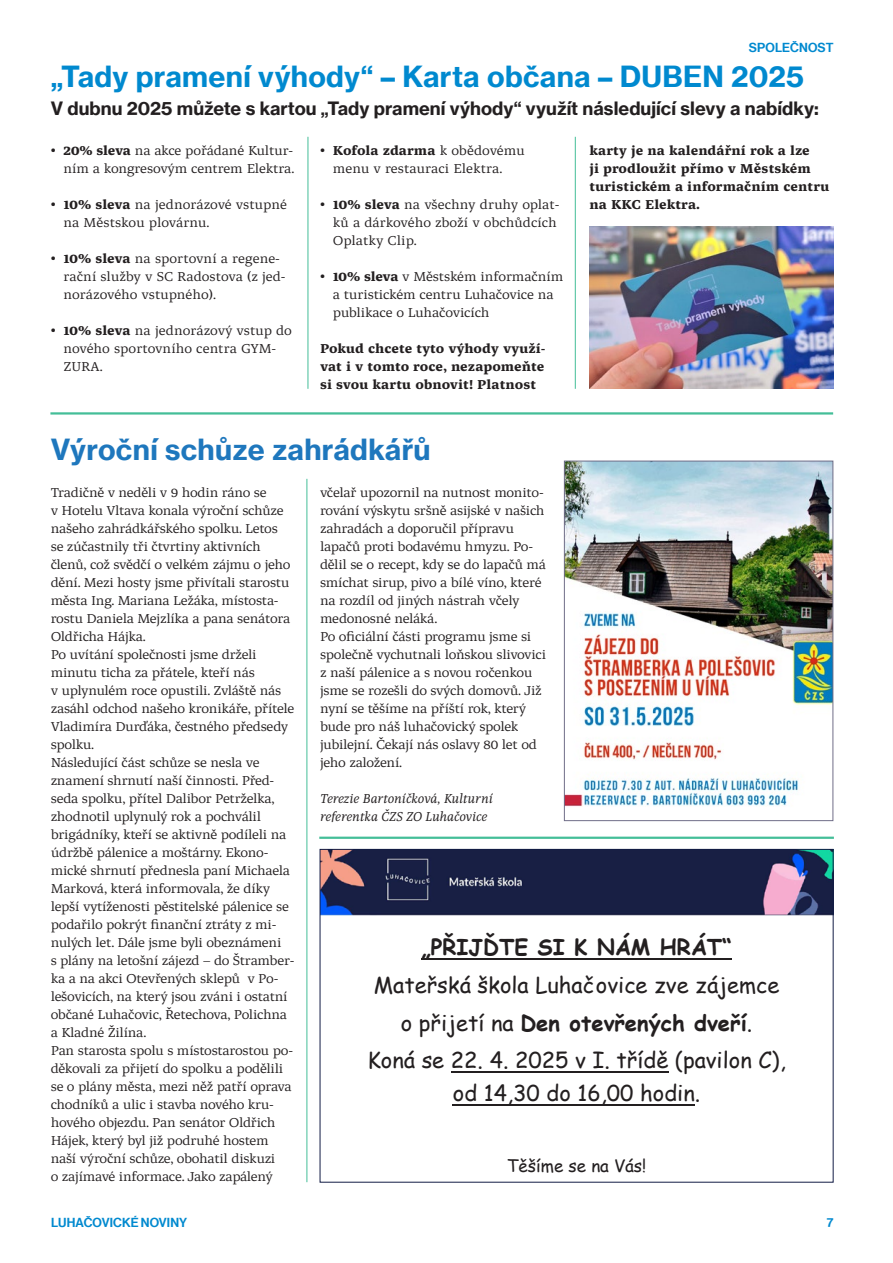
<style>
.page{position:relative;width:893px;height:1263px;background:#fff}
.page>*{position:absolute;margin:0;border:0;box-sizing:border-box;transform-origin:0 0}
.t1{font:28.5px "N Haas Grotesk TXW02 75 Bd";letter-spacing:.01em;color:#0089cf}
.t2{font:28.5px "N Haas Grotesk TXW02 75 Bd";letter-spacing:.005em;color:#1e77bd}
.t3{font:21.9px/38px "Comic Sans MS";color:#231f20;text-align:center}
.t4{font:700 21.9px "Comic Sans MS";color:#231f20}
.t5{font:18px "N Haas Grotesk TXW02 75 Bd";color:#231f20}
.t6{font:17.1px "Comic Sans MS";color:#231f20}
.t7{font:13.5px/18px "Novina Premium";letter-spacing:-.025em;color:#231f20}
.t8{font:700 13.5px/18px "Novina Premium";color:#231f20;text-align:justify}
.t9{font:italic 13.5px/18px "Novina Premium";letter-spacing:-.015em;color:#231f20}
.t10{font:12.75px "N Haas Grotesk DSW02 65 Md";letter-spacing:.01em;color:#0089cf}
.s1{font-weight:700}
</style>
<div class="page">
<img style="left:566px;top:463px;width:265px;height:344px">
<div style="left:564px;top:461px;width:269px;height:360px;border:1px solid #706e88"></div>
<img style="left:322px;top:851px;width:509px;height:64px">
<hr style="left:421px;top:958px;width:311px;height:1px;background:#231f20">
<hr style="left:451px;top:1071px;width:217px;height:2px;background:#231f20">
<hr style="left:453px;top:1104px;width:242px;height:2px;background:#231f20">
<hr style="left:308px;top:137px;width:1px;height:252px;background:#44be98">
<hr style="left:575px;top:137px;width:1px;height:252px;background:#44be98">
<img style="left:589px;top:227px;width:244px;height:162px">
<hr style="left:50px;top:412px;width:783px;height:3px;background:#44be98">
<hr style="left:319px;top:837px;width:515px;height:2px;background:#44be98">
<hr style="left:307px;top:479px;width:1px;height:703px;background:#44be98">
<p class="t10" style="left:749px;top:40px;width:78px">SPOLEČNOST</p>
<h1 class="t1" style="left:51px;top:59px;width:755px">„Tady pramení výhody“ – Karta občana – DUBEN 2025</h1>
<h3 class="t5" style="left:51px;top:97px;width:770px">V dubnu 2025 můžete s kartou „Tady pramení výhody“ využít následující slevy a nabídky:</h3>
<p class="t7" style="left:51px;top:141px;width:245px;text-align:right"><span class="s1">• 20% sleva</span> na akce pořádané Kultur&shy;ním a kongresovým centrem Elektra.</p>
<p class="t7" style="left:63px;top:195px;width:225px;text-indent:-13px"><span class="s1">• 10% sleva</span> na jednorázové vstupné na Městskou plovárnu.</p>
<p class="t7" style="left:63px;top:249px;width:224px;text-indent:-13px"><span class="s1">• 10% sleva</span> na sportovní a regene&shy;rační služby v SC Radostova (z jed&shy;norázového vstupného).</p>
<p class="t7" style="left:63px;top:321px;width:230px;text-indent:-13px"><span class="s1">• 10% sleva</span> na jednorázový vstup do nového sportovního centra GYM-<br>ZURA.</p>
<p class="t8" style="left:589px;top:141px;width:242px;text-align:left">karty je na kalendářní rok a lze<br>ji prodloužit přímo v Městském turistickém a informačním centru na KKC Elektra.</p>
<p class="t7" style="left:333px;top:141px;width:194px;text-indent:-13px"><span class="s1">• Kofola zdarma</span> k obědovému menu v restauraci Elektra.</p>
<p class="t7" style="left:333px;top:195px;width:228px;text-indent:-13px"><span class="s1">• 10% sleva</span> na všechny druhy oplat&shy;ků a dárkového zboží v obchůdcích<br>Oplatky Clip.</p>
<p class="t7" style="left:333px;top:267px;width:232px;text-indent:-13px"><span class="s1">• 10% sleva</span> v Městském informačním a turistickém centru Luhačovice na publikace o Luhačovicích</p>
<p class="t8" style="left:320px;top:339px;width:227px">Pokud chcete tyto výhody využí&shy;vat i v tomto roce, nezapomeňte si svou kartu obnovit! Platnost</p>
<h1 class="t2" style="left:51px;top:432px;width:381px">Výroční schůze zahrádkářů</h1>
<p class="t7" style="left:51px;top:483px;width:245px">Tradičně v neděli v 9 hodin ráno se<br>v Hotelu Vltava konala výroční schůze našeho zahrádkářského spolku. Letos<br>se zúčastnily tři čtvrtiny aktivních členů, což svědčí o velkém zájmu o jeho dění. Mezi hosty jsme přivítali starostu města Ing. Mariana Ležáka, místosta&shy;rostu Daniela Mejzlíka a pana senátora Oldřicha Hájka.<br>Po uvítání společnosti jsme drželi minutu ticha za přátele, kteří nás<br>v uplynulém roce opustili. Zvláště nás zasáhl odchod našeho kronikáře, přítele Vladimíra Durďáka, čestného předsedy spolku.<br>Následující část schůze se nesla ve znamení shrnutí naší činnosti. Před&shy;seda spolku, přítel Dalibor Petrželka, zhodnotil uplynulý rok a pochválil brigádníky, kteří se aktivně podíleli na údržbě pálenice a moštárny. Ekono&shy;mické shrnutí přednesla paní Michaela Marková, která informovala, že díky lepší vytíženosti pěstitelské pálenice se podařilo pokrýt finanční ztráty z mi&shy;nulých let. Dále jsme byli obeznámeni<br>s plány na letošní zájezd – do Štramber&shy;ka a na akci Otevřených sklepů v Po&shy;lešovicích, na který jsou zváni i ostatní občané Luhačovic, Řetechova, Polichna a Kladné Žilína.<br>Pan starosta spolu s místostarostou po&shy;děkovali za přijetí do spolku a podělili se o plány města, mezi něž patří oprava chodníků a ulic i stavba nového kru&shy;hového objezdu. Pan senátor Oldřich Hájek, který byl již podruhé hostem naší výroční schůze, obohatil diskuzi<br>o zajímavé informace. Jako zapálený</p>
<p class="t7" style="left:320px;top:483px;width:228px">včelař upozornil na nutnost monito&shy;rování výskytu sršně asijské v našich zahradách a doporučil přípravu lapačů proti bodavému hmyzu. Po&shy;dělil se o recept, kdy se do lapačů má smíchat sirup, pivo a bílé víno, které na rozdíl od jiných nástrah včely medonosné neláká.<br>Po oficiální části programu jsme si společně vychutnali loňskou slivovici z naší pálenice a s novou ročenkou jsme se rozešli do svých domovů. Již nyní se těšíme na příští rok, který bude pro náš luhačovický spolek jubilejní. Čekají nás oslavy 80 let od jeho založení.</p>
<p class="t9" style="left:320px;top:789px;width:174px">Terezie Bartoníčková, Kulturní referentka ČZS ZO Luhačovice</p>
<h2 class="t4" style="left:421px;top:930px;width:312px">„PŘIJĎTE SI K NÁM HRÁT“</h2>
<h2 class="t3" style="left:367px;top:965px;width:420px">Mateřská škola Luhačovice zve zájemce o přijetí na <span class="s1">Den otevřených dveří</span>.<br>Koná se 22. 4. 2025 v I. třídě (pavilon C),</h2>
<h2 class="t3" style="left:453px;top:1074px;width:249px">od 14,30 do 16,00 hodin.</h2>
<p class="t6" style="left:507px;top:1153px;width:141px">Těšíme se na Vás!</p>
<p class="t10" style="left:51px;top:1215px;width:138px">LUHAČOVICKÉ NOVINY</p>
<p class="t10" style="left:827px;top:1215px;width:8px">7</p>
</div>
